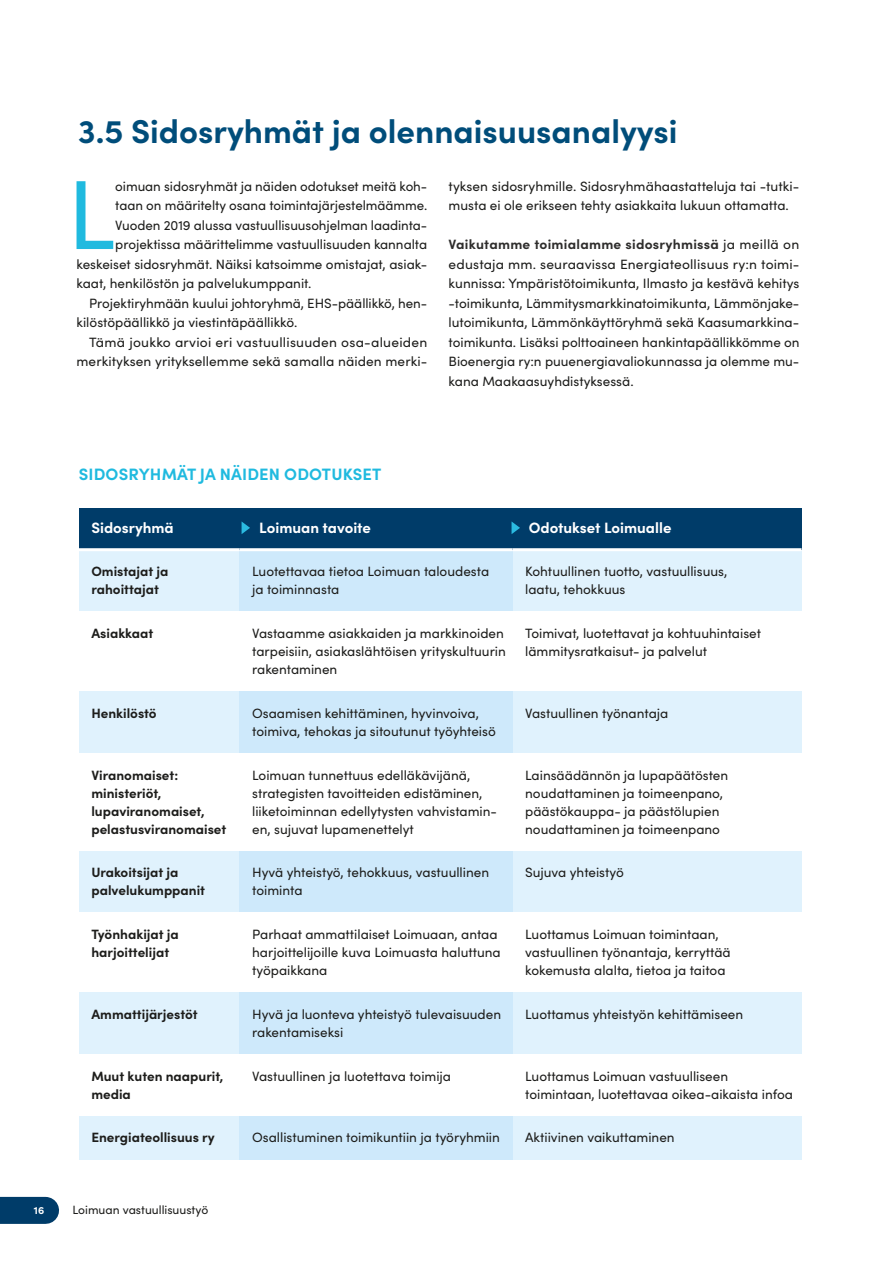
<style>
.page{position:relative;width:893px;height:1263px;background:#fff}
.page>*{position:absolute;margin:0;border:0;box-sizing:border-box;transform-origin:0 0}
.t1{font:98.4px "Sofia Pro";color:#20badf}
.t2{font:700 33px "Sofia Pro";color:#004d7a}
.t3{font:700 16.5px "Sofia Pro";letter-spacing:.01em;color:#20badf}
.t4{font:700 15px "Sofia Pro";color:#fff}
.t5{font:13.5px/18px "Sofia Pro";color:#1d1d1b}
.t6{font:700 13.5px/18px "Sofia Pro";color:#1d1d1b}
.t7{font:12px "Sofia Pro";color:#1d1d1b}
.t8{font:700 10.5px "Sofia Pro";color:#fff}
.s1{font-weight:700;color:#2e2d2c}
</style>
<div class="page">
<div style="left:0;top:1197px;width:46px;height:27px;background:#003c69"></div>
<div style="left:79px;top:508px;width:160px;height:42px;background:#003c69"></div>
<div style="left:239px;top:508px;width:273px;height:42px;background:#003c69"></div>
<div style="left:512px;top:508px;width:289px;height:42px;background:#003c69"></div>
<div style="left:512px;top:550px;width:289px;height:61px;background:#e0f2fd"></div>
<div style="left:79px;top:550px;width:160px;height:61px;background:#e0f2fd"></div>
<div style="left:512px;top:691px;width:289px;height:62px;background:#e0f2fd"></div>
<div style="left:79px;top:691px;width:160px;height:62px;background:#e0f2fd"></div>
<div style="left:512px;top:851px;width:289px;height:61px;background:#e0f2fd"></div>
<div style="left:79px;top:851px;width:160px;height:61px;background:#e0f2fd"></div>
<div style="left:512px;top:992px;width:289px;height:62px;background:#e0f2fd"></div>
<div style="left:79px;top:992px;width:160px;height:62px;background:#e0f2fd"></div>
<div style="left:512px;top:1116px;width:289px;height:43px;background:#e0f2fd"></div>
<div style="left:79px;top:1116px;width:160px;height:43px;background:#e0f2fd"></div>
<div style="left:239px;top:550px;width:273px;height:61px;background:#cee9fb"></div>
<div style="left:239px;top:691px;width:273px;height:62px;background:#cee9fb"></div>
<div style="left:239px;top:851px;width:273px;height:61px;background:#cee9fb"></div>
<div style="left:239px;top:992px;width:273px;height:62px;background:#cee9fb"></div>
<div style="left:239px;top:1116px;width:273px;height:43px;background:#cee9fb"></div>
<hr style="left:79px;top:548px;width:160px;height:3px;background:#fff">
<hr style="left:239px;top:548px;width:273px;height:3px;background:#fff">
<hr style="left:512px;top:548px;width:289px;height:3px;background:#fff">
<svg style="left:242px;top:522px;width:8px;height:12px"></svg>
<svg style="left:512px;top:522px;width:8px;height:12px"></svg>
<h1 class="t2" style="left:78px;top:106px;width:601px">3.5 Sidosryhmät ja olennaisuusanalyysi</h1>
<h1 class="t1" style="left:67px;top:143px;width:50px">L</h1>
<p class="t5" style="left:115px;top:176px;width:314px">oimuan sidosryhmät ja näiden odotukset meitä koh-</p>
<p class="t5" style="left:449px;top:175px;width:352px;line-height:19.5px">tyksen sidosryhmille. Sidosryhmähaastatteluja tai -tutki&shy;musta ei ole erikseen tehty asiakkaita lukuun ottamatta.</p>
<p class="t5" style="left:449px;top:234px;width:353px;line-height:19.5px;text-align:justify"><span class="s1">Vaikutamme toimialamme sidosryhmissä</span> ja meillä on edustaja mm. seuraavissa Energiateollisuus ry:n toimi&shy;kunnissa: Ympäristötoimikunta, Ilmasto ja kestävä kehitys -toimikunta, Lämmitysmarkkinatoimikunta, Lämmönjake&shy;lutoimikunta, Lämmönkäyttöryhmä sekä Kaasumarkkina&shy;toimikunta. Lisäksi polttoaineen hankintapäällikkömme on Bioenergia ry:n puuenergiavaliokunnassa ja olemme mu&shy;kana Maakaasuyhdistyksessä.</p>
<p class="t5" style="left:115px;top:196px;width:314px">taan on määritelty osana toimintajärjestelmäämme.</p>
<p class="t5" style="left:115px;top:215px;width:314px">Vuoden 2019 alussa vastuullisuusohjelman laadinta-</p>
<p class="t5" style="left:115px;top:235px;width:313px">projektissa määrittelimme vastuullisuuden kannalta</p>
<p class="t5" style="left:77px;top:254px;width:352px">keskeiset sidosryhmät. Näiksi katsoimme omistajat, asiak-</p>
<p class="t5" style="left:77px;top:274px;width:236px">kaat, henkilöstön ja palvelukumppanit.</p>
<p class="t5" style="left:89px;top:293px;width:340px">Projektiryhmään kuului johtoryhmä, EHS-päällikkö, hen-</p>
<p class="t5" style="left:77px;top:313px;width:222px">kilöstöpäällikkö ja viestintäpäällikkö.</p>
<p class="t5" style="left:89px;top:332px;width:340px">Tämä joukko arvioi eri vastuullisuuden osa-alueiden</p>
<p class="t5" style="left:77px;top:352px;width:352px">merkityksen yrityksellemme sekä samalla näiden merki-</p>
<p class="t3" style="left:79px;top:462px;width:304px">SIDOSRYHMÄT JA NÄIDEN ODOTUKSET</p>
<p class="t4" style="left:91px;top:516px;width:84px">Sidosryhmä</p>
<p class="t4" style="left:259px;top:516px;width:113px">Loimuan tavoite</p>
<p class="t4" style="left:529px;top:516px;width:144px">Odotukset Loimualle</p>
<p class="t6" style="left:91px;top:562px;width:79px">Omistajat ja rahoittajat</p>
<p class="t5" style="left:252px;top:562px;width:239px">Luotettavaa tietoa Loimuan taloudesta ja toiminnasta</p>
<p class="t5" style="left:525px;top:562px;width:204px">Kohtuullinen tuotto, vastuullisuus, laatu, tehokkuus</p>
<p class="t6" style="left:91px;top:623px;width:63px">Asiakkaat</p>
<p class="t5" style="left:252px;top:624px;width:255px">Vastaamme asiakkaiden ja markkinoiden tarpeisiin, asiakaslähtöisen yrityskultuurin rakentaminen</p>
<p class="t5" style="left:525px;top:624px;width:237px">Toimivat, luotettavat ja kohtuuhintaiset lämmitysratkaisut- ja palvelut</p>
<p class="t6" style="left:91px;top:703px;width:67px">Henkilöstö</p>
<p class="t5" style="left:252px;top:703px;width:245px">Osaamisen kehittäminen, hyvinvoiva, toimiva, tehokas ja sitoutunut työyhteisö</p>
<p class="t5" style="left:525px;top:703px;width:145px">Vastuullinen työnantaja</p>
<p class="t6" style="left:91px;top:765px;width:136px">Viranomaiset: ministeriöt, lupaviranomaiset, pelastusviranomaiset</p>
<p class="t5" style="left:252px;top:765px;width:246px">Loimuan tunnettuus edelläkävijänä, strategisten tavoitteiden edistäminen, liiketoiminnan edellytysten vahvistamin&shy;en, sujuvat lupamenettelyt</p>
<p class="t5" style="left:525px;top:765px;width:205px">Lainsäädännön ja lupapäätösten noudattaminen ja toimeenpano, päästökauppa- ja päästölupien noudattaminen ja toimeenpano</p>
<p class="t6" style="left:91px;top:863px;width:115px">Urakoitsijat ja palvelukumppanit</p>
<p class="t5" style="left:252px;top:863px;width:238px">Hyvä yhteistyö, tehokkuus, vastuullinen toiminta</p>
<p class="t5" style="left:525px;top:863px;width:100px">Sujuva yhteistyö</p>
<p class="t6" style="left:91px;top:924px;width:89px">Työnhakijat ja harjoittelijat</p>
<p class="t5" style="left:252px;top:925px;width:250px">Parhaat ammattilaiset Loimuaan, antaa harjoittelijoille kuva Loimuasta haluttuna työpaikkana</p>
<p class="t5" style="left:525px;top:925px;width:207px">Luottamus Loimuan toimintaan, vastuullinen työnantaja, kerryttää kokemusta alalta, tietoa ja taitoa</p>
<p class="t6" style="left:91px;top:1004px;width:108px">Ammattijärjestöt</p>
<p class="t5" style="left:252px;top:1004px;width:250px">Hyvä ja luonteva yhteistyö tulevaisuuden rakentamiseksi</p>
<p class="t5" style="left:525px;top:1004px;width:220px">Luottamus yhteistyön kehittämiseen</p>
<p class="t6" style="left:91px;top:1066px;width:134px">Muut kuten naapurit, media</p>
<p class="t5" style="left:252px;top:1066px;width:200px">Vastuullinen ja luotettava toimija</p>
<p class="t5" style="left:525px;top:1066px;width:269px">Luottamus Loimuan vastuulliseen toimintaan, luotettavaa oikea-aikaista infoa</p>
<p class="t6" style="left:91px;top:1128px;width:125px">Energiateollisuus ry</p>
<p class="t5" style="left:252px;top:1128px;width:249px">Osallistuminen toimikuntiin ja työryhmiin</p>
<p class="t5" style="left:525px;top:1128px;width:151px">Aktiivinen vaikuttaminen</p>
<p class="t8" style="left:34px;top:1202px;width:12px">16</p>
<p class="t7" style="left:73px;top:1201px;width:137px">Loimuan vastuullisuustyö</p>
</div>
